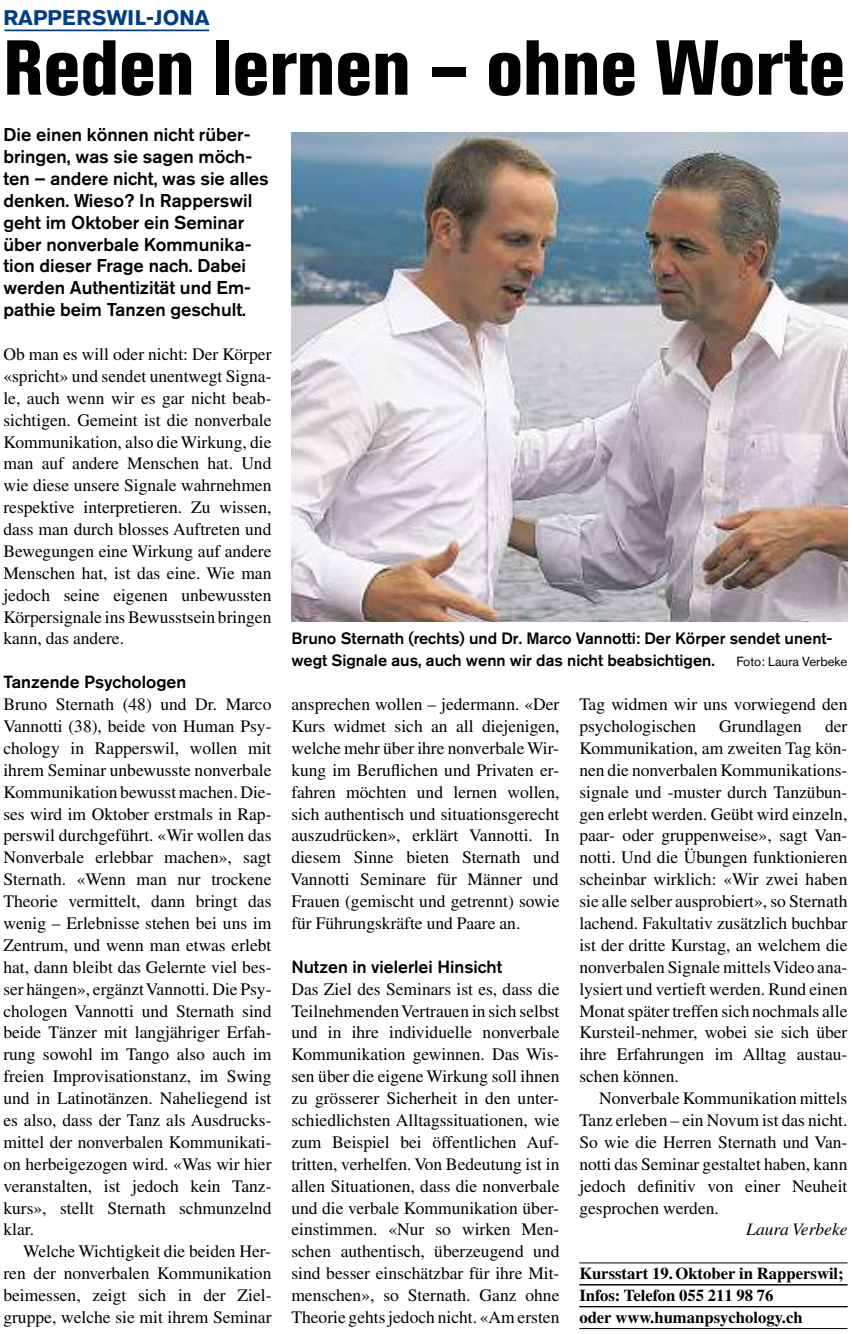
<style>
.page{position:relative;width:853px;height:1334px;background:#fff}
.page>*{position:absolute;margin:0;border:0;box-sizing:border-box;transform-origin:0 0}
.t1{font:800 condensed 77px "Akzidenz Grotesk Pro";color:#000}
.t2{font:700 21px "Akzidenz Grotesk Pro";color:#003d8a}
.t3{font:500 18.38px/21.9px "Akzidenz Grotesk Pro";color:#000}
.t4{font:17.5px/21.9px "Times LT Std";color:#000;text-align:justify}
.t5{font:500 17.5px "Akzidenz Grotesk Pro";color:#000}
.t6{font:italic 17.5px "Times LT Std";color:#000}
.t7{font:700 16.62px/21.9px "Times LT Std";color:#000}
.t8{font:500 16.28px/21.9px "Akzidenz Grotesk Pro";color:#000}
.t9{font:13.12px "Akzidenz Grotesk Pro";color:#000}
</style>
<div class="page">
<hr style="left:4px;top:29px;width:205px;height:2px;background:#003d8a">
<hr style="left:579px;top:1262px;width:268px;height:1px;background:#000">
<hr style="left:579px;top:1284px;width:268px;height:1px;background:#000">
<hr style="left:579px;top:1306px;width:268px;height:1px;background:#000">
<hr style="left:579px;top:1328px;width:268px;height:1px;background:#000">
<img style="left:291px;top:133px;width:556px;height:488px">
<p class="t2" style="left:3px;top:5px;width:208px">RAPPERSWIL-JONA</p>
<h1 class="t1" style="left:3px;top:23px;width:843px">Reden lernen – ohne Worte</h1>
<p class="t3" style="left:3px;top:124px;width:267px">Die einen können nicht rüber&shy;bringen, was sie sagen möch&shy;ten – andere nicht, was sie alles denken. Wieso? In Rapperswil geht im Oktober ein Seminar über nonverbale Kommunika - tion dieser Frage nach. Dabei werden Authentizität und Em&shy;pathie beim Tanzen geschult.</p>
<p class="t4" style="left:3px;top:343px;width:269px">Ob man es will oder nicht: Der Körper «spricht» und sendet unentwegt Signa&shy;le, auch wenn wir es gar nicht beab&shy;sichtigen. Gemeint ist die nonverbale Kommunikation, also die Wirkung, die man auf andere Menschen hat. Und wie diese unsere Signale wahrnehmen respektive interpretieren. Zu wissen, dass man durch blosses Auftreten und Bewegungen eine Wirkung auf andere Menschen hat, ist das eine. Wie man jedoch seine eigenen unbewussten Körpersignale ins Bewusstsein bringen kann, das andere.</p>
<p class="t5" style="left:3px;top:672px;width:184px">Tanzende Psychologen</p>
<p class="t4" style="left:3px;top:693px;width:269px">Bruno Sternath (48) und Dr. Marco Vannotti (38), beide von Human Psy&shy;chology in Rapperswil, wollen mit ihrem Seminar unbewusste nonverbale Kommunikation bewusst machen. Die&shy;ses wird im Oktober erstmals in Rap&shy;perswil durchgeführt. «Wir wollen das Nonverbale erlebbar machen», sagt Sternath. «Wenn man nur trockene Theorie vermittelt, dann bringt das wenig – Erlebnisse stehen bei uns im Zentrum, und wenn man etwas erlebt hat, dann bleibt das Gelernte viel bes&shy;ser hängen», ergänzt Vannotti. Die Psy&shy;chologen Vannotti und Sternath sind beide Tänzer mit langjähriger Erfah&shy;rung sowohl im Tango also auch im freien Improvisationstanz, im Swing und in Latinotänzen. Naheliegend ist es also, dass der Tanz als Ausdrucks&shy;mittel der nonverbalen Kommunikati&shy;on herbeigezogen wird. «Was wir hier veranstalten, ist jedoch kein Tanz&shy;kurs», stellt Sternath schmunzelnd klar.</p>
<p class="t4" style="left:3px;top:1240px;width:269px;text-indent:20px">Welche Wichtigkeit die beiden Her&shy;ren der nonverbalen Kommunikation beimessen, zeigt sich in der Ziel - gruppe, welche sie mit ihrem Seminar</p>
<p class="t8" style="left:291px;top:628px;width:542px">Bruno Sternath (rechts) und Dr. Marco Vannotti: Der Körper sendet unent&shy;wegt Signale aus, auch wenn wir das nicht beabsichtigen.</p>
<p class="t9" style="left:736px;top:654px;width:112px">Foto: Laura Verbeke</p>
<p class="t4" style="left:290px;top:693px;width:270px">ansprechen wollen – jedermann. «Der Kurs widmet sich an all diejenigen, welche mehr über ihre nonverbale Wir&shy;kung im Beruflichen und Privaten er&shy;fahren möchten und lernen wollen, sich authentisch und situationsgerecht auszudrücken», erklärt Vannotti. In diesem Sinne bieten Sternath und Vannotti Seminare für Männer und Frauen (gemischt und getrennt) sowie für Führungskräfte und Paare an.</p>
<p class="t5" style="left:291px;top:956px;width:212px">Nutzen in vielerlei Hinsicht</p>
<p class="t4" style="left:291px;top:977px;width:269px">Das Ziel des Seminars ist es, dass die Teilnehmenden Vertrauen in sich selbst und in ihre individuelle nonverbale Kommunikation gewinnen. Das Wis&shy;sen über die eigene Wirkung soll ihnen zu grösserer Sicherheit in den unter&shy;schiedlichsten Alltagssituationen, wie zum Beispiel bei öffentlichen Auf - tritten, verhelfen. Von Bedeutung ist in allen Situationen, dass die nonverbale und die verbale Kommunikation über&shy;einstimmen. «Nur so wirken Men&shy;schen authentisch, überzeugend und sind besser einschätzbar für ihre Mit&shy;menschen», so Sternath. Ganz ohne Theorie gehts jedoch nicht. «Am ersten</p>
<p class="t4" style="left:579px;top:693px;width:269px">Tag widmen wir uns vorwiegend den psychologischen</p>
<p class="t4" style="left:579px;top:715px;width:269px;text-indent:246px">der Kommunikation, am zweiten Tag kön&shy;nen die nonverbalen Kommunikations&shy;signale und -muster durch Tanzübun&shy;gen erlebt werden. Geübt wird einzeln, paar- oder gruppen weise», sagt Van&shy;notti. Und die Übungen funktionieren scheinbar wirklich: «Wir zwei haben sie alle selber ausprobiert», so Sternath lachend. Fakultativ zusätzlich buchbar ist der dritte Kurstag, an welchem die nonverbalen Signale mittels Video ana&shy;lysiert und vertieft werden. Rund einen Monat später treffen sich nochmals alle Kursteil-nehmer, wobei sie sich über ihre Erfahrungen im Alltag austau&shy;schen können.</p>
<p class="t4" style="left:579px;top:1087px;width:269px;text-indent:20px">Nonverbale Kommunikation mittels Tanz erleben – ein Novum ist das nicht.<br>So wie die Herren Sternath und Van&shy;notti das Seminar gestaltet haben, kann jedoch definitiv von einer Neuheit gesprochen werden.</p>
<p class="t6" style="left:746px;top:1218px;width:103px">Laura Verbeke</p>
<p class="t7" style="left:579px;top:1262px;width:266px">Kursstart 19.Oktober in Rapperswil;<br>Infos: Telefon 055 211 98 76<br>oder www.humanpsychology.ch</p>
<p class="t4" style="left:719px;top:715px;width:84px">Grundlagen</p>
</div>
